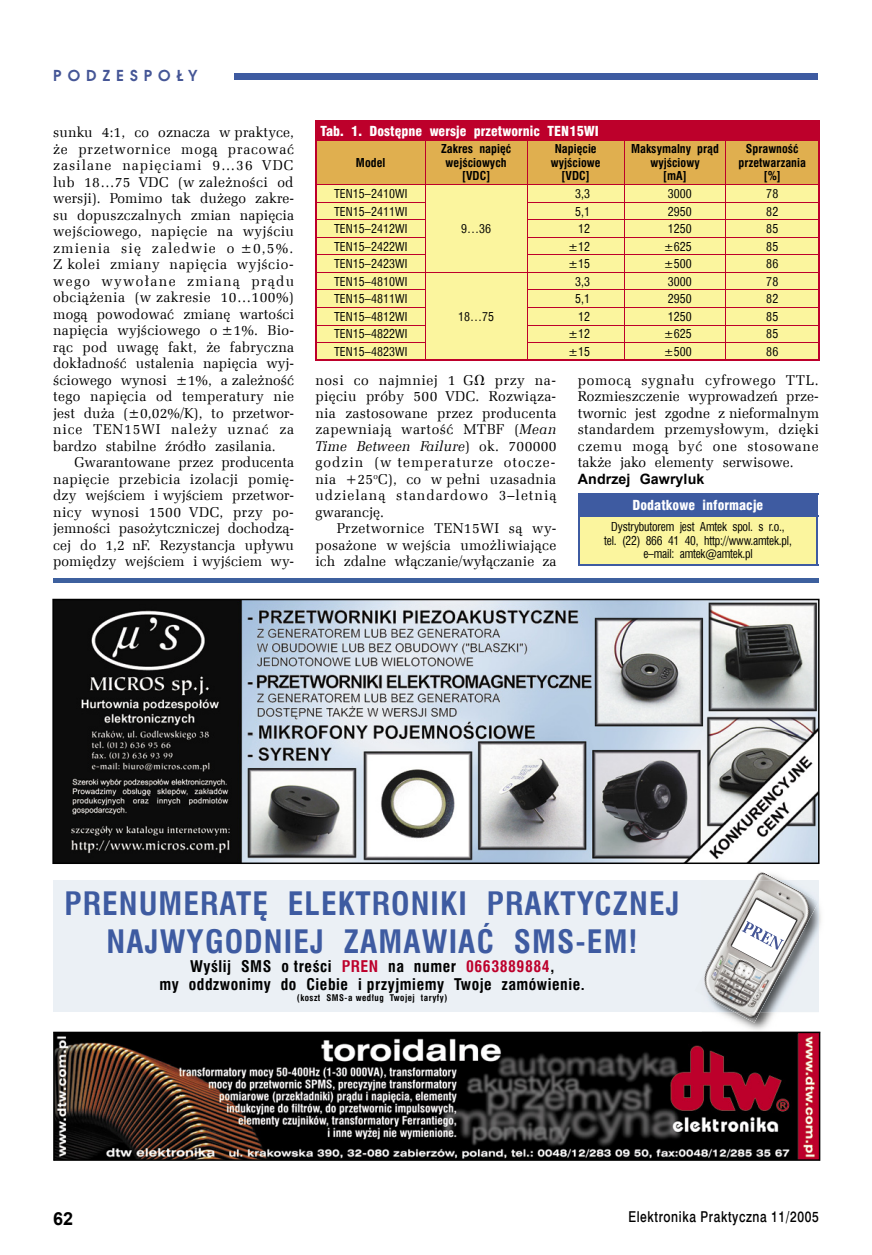
<style>
.page{position:relative;width:872px;height:1255px;background:#fff}
.page>*{position:absolute;margin:0;border:0;box-sizing:border-box;transform-origin:0 0}
.t1{font:700 31.5px/37.8px "Swis 721 Cn EU";letter-spacing:.035em;color:#3e5ba1;text-align:center}
.t2{font:700 18px "Arial";color:#000}
.t3{font:700 15.75px/18.9px "Swis 721 Cn EU";letter-spacing:.035em;color:#000;text-align:center}
.t4{font:15px "Swis 721 Md EU";letter-spacing:.05em;color:#000;scale:.8 1}
.t5{font:700 15px "Avalon";letter-spacing:.4em;color:#455696}
.t6{font:14.25px/16.5px "Zapf Ellipt EU";letter-spacing:.005em;color:#000;text-align:justify}
.t7{font:700 14.25px "Arial";letter-spacing:.005em;color:#000}
.t8{font:13.5px "Swis 721 Blk Cn EU";letter-spacing:.005em;color:#fff}
.t9{font:12px "Swis 721 Cn EU";letter-spacing:.005em;color:#000}
.t10{font:700 12px/13.5px "Swis 721 Cn EU";letter-spacing:.005em;color:#000;text-align:center}
.t11{font:12px/13.5px "Swis 721 Cn EU";letter-spacing:-.015em;color:#000;text-align:center;scale:.96 1}
.t12{font:700 9px "Swis 721 Cn EU";letter-spacing:.055em;color:#000}
.s1{font-family:"Math With Greek"}
.s2{font-style:italic}
.s3{color:#bd002b}
</style>
<div class="page">
<div style="left:234px;top:73px;width:584px;height:7px;background:#3e5ba1"></div>
<hr style="left:315px;top:121px;width:110px;height:1px;background:#bd002b">
<hr style="left:425px;top:121px;width:102px;height:1px;background:#bd002b">
<hr style="left:527px;top:121px;width:97px;height:1px;background:#bd002b">
<hr style="left:624px;top:121px;width:102px;height:1px;background:#bd002b">
<hr style="left:726px;top:121px;width:93px;height:1px;background:#bd002b">
<hr style="left:315px;top:359px;width:110px;height:2px;background:#bd002b">
<hr style="left:425px;top:359px;width:102px;height:2px;background:#bd002b">
<hr style="left:527px;top:359px;width:97px;height:2px;background:#bd002b">
<hr style="left:624px;top:359px;width:102px;height:2px;background:#bd002b">
<hr style="left:726px;top:359px;width:93px;height:2px;background:#bd002b">
<svg style="left:315px;top:122px;width:504px;height:237px;background:#eec981"></svg>
<svg style="left:53px;top:1031px;width:767px;height:129px;background:#3b2c2c"></svg>
<svg style="left:52px;top:598px;width:767px;height:266px;background:#8a8e92"></svg>
<div style="left:53px;top:880px;width:765px;height:132px;background:#ebf0f5"></div>
<img style="left:719px;top:876px;width:102px;height:157px">
<img style="left:701px;top:1031px;width:119px;height:3px">
<img style="left:701px;top:1032px;width:118px;height:1px">
<img style="left:719px;top:876px;width:18px;height:4px">
<img style="left:704px;top:880px;width:114px;height:132px">
<img style="left:737px;top:872px;width:41px;height:27px">
<img style="left:734px;top:967px;width:42px;height:55px">
<svg style="left:731px;top:899px;width:65px;height:68px;background:#d1d1d4"></svg>
<div style="left:578px;top:494px;width:239px;height:22px;background:#3e5ba1"></div>
<div style="left:578px;top:516px;width:239px;height:49px;background:#fbf59e"></div>
<hr style="left:578px;top:493px;width:240px;height:2px;background:#3e5ba1">
<hr style="left:816px;top:495px;width:2px;height:20px;background:#3e5ba1">
<hr style="left:578px;top:515px;width:240px;height:2px;background:#3e5ba1">
<hr style="left:578px;top:517px;width:1px;height:47px;background:#3e5ba1">
<hr style="left:816px;top:517px;width:2px;height:47px;background:#3e5ba1">
<hr style="left:578px;top:564px;width:240px;height:1px;background:#3e5ba1">
<div style="left:53px;top:578px;width:766px;height:5px;background:#3d609e"></div>
<p class="t5" style="left:53px;top:66px;width:146px">PODZESPOŁY</p>
<p class="t6" style="left:53px;top:124px;width:242px">sunku 4:1, co oznacza w praktyce, że przetwornice mogą pracować zasilane napięciami 9…36 VDC lub 18…75 VDC (w zależności od wersji). Pomimo tak dużego zakre&shy;su dopuszczalnych zmian napięcia wejściowego, napięcie na wyjściu zmienia się zaledwie o ±0,5%.<br>Z kolei zmiany napięcia wyjścio&shy;wego wywołane zmianą prądu obciążenia (w zakresie 10…100%) mogą powodować zmianę wartości napięcia wyjściowego o ±1%. Bio&shy;rąc pod uwagę fakt, że fabryczna dokładność ustalenia napięcia wyj&shy;ściowego wynosi ±1%, a zależność tego napięcia od temperatury nie jest duża (±0,02%/K), to przetwor&shy;nice TEN15WI należy uznać za bardzo stabilne źródło zasilania.</p>
<p class="t6" style="left:53px;top:454px;width:242px;text-indent:21px">Gwarantowane przez producenta napięcie przebicia izolacji pomię&shy;dzy wejściem i wyjściem przetwor&shy;nicy wynosi 1500 VDC, przy po&shy;jemności pasożytczniczej dochodzą&shy;cej do 1,2 nF. Rezystancja upływu pomiędzy wejściem i wyjściem wy-</p>
<p class="t8" style="left:320px;top:123px;width:280px">Tab. 1. Dostępne wersje przetwornic TEN15WI</p>
<p class="t10" style="left:356px;top:156px;width:31px">Model</p>
<p class="t10" style="left:441px;top:143px;width:72px">Zakres napięć wejściowych [VDC]</p>
<p class="t10" style="left:551px;top:143px;width:51px">Napięcie wyjściowe [VDC]</p>
<p class="t10" style="left:631px;top:143px;width:89px">Maksymalny prąd wyjściowy<br>[mA]</p>
<p class="t10" style="left:738px;top:143px;width:69px">Sprawność przetwarzania [%]</p>
<p class="t9" style="left:334px;top:186px;width:75px">TEN15–2410WI</p>
<p class="t9" style="left:575px;top:186px;width:17px">3,3</p>
<p class="t9" style="left:667px;top:186px;width:26px">3000</p>
<p class="t9" style="left:766px;top:186px;width:14px">78</p>
<p class="t9" style="left:334px;top:203px;width:75px">TEN15–2411WI</p>
<p class="t9" style="left:575px;top:203px;width:17px">5,1</p>
<p class="t9" style="left:667px;top:203px;width:26px">2950</p>
<p class="t9" style="left:766px;top:203px;width:14px">82</p>
<p class="t9" style="left:334px;top:221px;width:75px">TEN15–2412WI</p>
<p class="t9" style="left:578px;top:221px;width:14px">12</p>
<p class="t9" style="left:667px;top:221px;width:26px">1250</p>
<p class="t9" style="left:766px;top:221px;width:14px">85</p>
<p class="t9" style="left:334px;top:238px;width:75px">TEN15–2422WI</p>
<p class="t9" style="left:568px;top:238px;width:24px">±12</p>
<p class="t9" style="left:663px;top:238px;width:30px">±625</p>
<p class="t9" style="left:766px;top:238px;width:14px">85</p>
<p class="t9" style="left:334px;top:256px;width:75px">TEN15–2423WI</p>
<p class="t9" style="left:568px;top:256px;width:24px">±15</p>
<p class="t9" style="left:663px;top:256px;width:30px">±500</p>
<p class="t9" style="left:766px;top:256px;width:14px">86</p>
<p class="t9" style="left:334px;top:273px;width:75px">TEN15–4810WI</p>
<p class="t9" style="left:458px;top:308px;width:38px">18…75</p>
<p class="t9" style="left:461px;top:221px;width:32px">9…36</p>
<p class="t9" style="left:575px;top:273px;width:17px">3,3</p>
<p class="t9" style="left:667px;top:273px;width:26px">3000</p>
<p class="t9" style="left:766px;top:273px;width:14px">78</p>
<p class="t9" style="left:334px;top:291px;width:75px">TEN15–4811WI</p>
<p class="t9" style="left:575px;top:291px;width:17px">5,1</p>
<p class="t9" style="left:667px;top:291px;width:26px">2950</p>
<p class="t9" style="left:766px;top:291px;width:14px">82</p>
<p class="t9" style="left:334px;top:308px;width:75px">TEN15–4812WI</p>
<p class="t9" style="left:578px;top:308px;width:14px">12</p>
<p class="t9" style="left:667px;top:308px;width:26px">1250</p>
<p class="t9" style="left:766px;top:308px;width:14px">85</p>
<p class="t9" style="left:334px;top:326px;width:75px">TEN15–4822WI</p>
<p class="t9" style="left:568px;top:326px;width:24px">±12</p>
<p class="t9" style="left:663px;top:326px;width:30px">±625</p>
<p class="t9" style="left:766px;top:326px;width:14px">85</p>
<p class="t9" style="left:334px;top:343px;width:75px">TEN15–4823WI</p>
<p class="t9" style="left:568px;top:343px;width:24px">±15</p>
<p class="t9" style="left:663px;top:343px;width:30px">±500</p>
<p class="t9" style="left:766px;top:343px;width:14px">86</p>
<p class="t6" style="left:578px;top:372px;width:243px">pomocą sygnału cyfrowego TTL.<br>Rozmieszczenie wyprowadzeń prze&shy;twornic jest zgodne z nieformalnym standardem przemysłowym, dzięki czemu mogą być one stosowane także jako elementy serwisowe.</p>
<p class="t7" style="left:578px;top:469px;width:128px">Andrzej Gawryluk</p>
<p class="t6" style="left:315px;top:372px;width:243px">nosi co najmniej 1 G<span class="s1">V</span> przy na&shy;pięciu próby 500 VDC. Rozwiąza&shy;nia zastosowane przez producenta zapewniają wartość MTBF (<span class="s2">Mean Time Between Failure</span>) ok. 700000 godzin (w temperaturze otocze&shy;nia +25<sup>o</sup>C), co w pełni uzasadnia udzielaną standardowo 3–letnią gwarancję.</p>
<p class="t6" style="left:315px;top:520px;width:242px;text-indent:21px">Przetwornice TEN15WI są wy&shy;posażone w wejścia umożliwiające ich zdalne włączanie/wyłączanie za</p>
<p class="t8" style="left:632px;top:497px;width:132px">Dodatkowe informacje</p>
<p class="t11" style="left:604px;top:520px;width:197px">Dystrybutorem jest Amtek spol. s r.o., tel. (22) 866 41 40, http://www.amtek.pl, e–mail: amtek@amtek.pl</p>
<h1 class="t1" style="left:65px;top:885px;width:616px">PRENUMERATĘ ELEKTRONIKI PRAKTYCZNEJ<br>NAJWYGODNIEJ ZAMAWIAĆ SMS-EM!</h1>
<p class="t3" style="left:159px;top:957px;width:427px">Wyślij SMS o treści <span class="s3">PREN</span> na numer <span class="s3">0663889884</span>,<br>my oddzwonimy do Ciebie i przyjmiemy Twoje zamówienie.</p>
<p class="t12" style="left:297px;top:992px;width:152px">(koszt SMS-a według Twojej taryfy)</p>
<p class="t2" style="left:53px;top:1206px;width:22px">62</p>
<p class="t4" style="left:628px;top:1207px;width:239px">Elektronika Praktyczna 11/2005</p>
</div>
